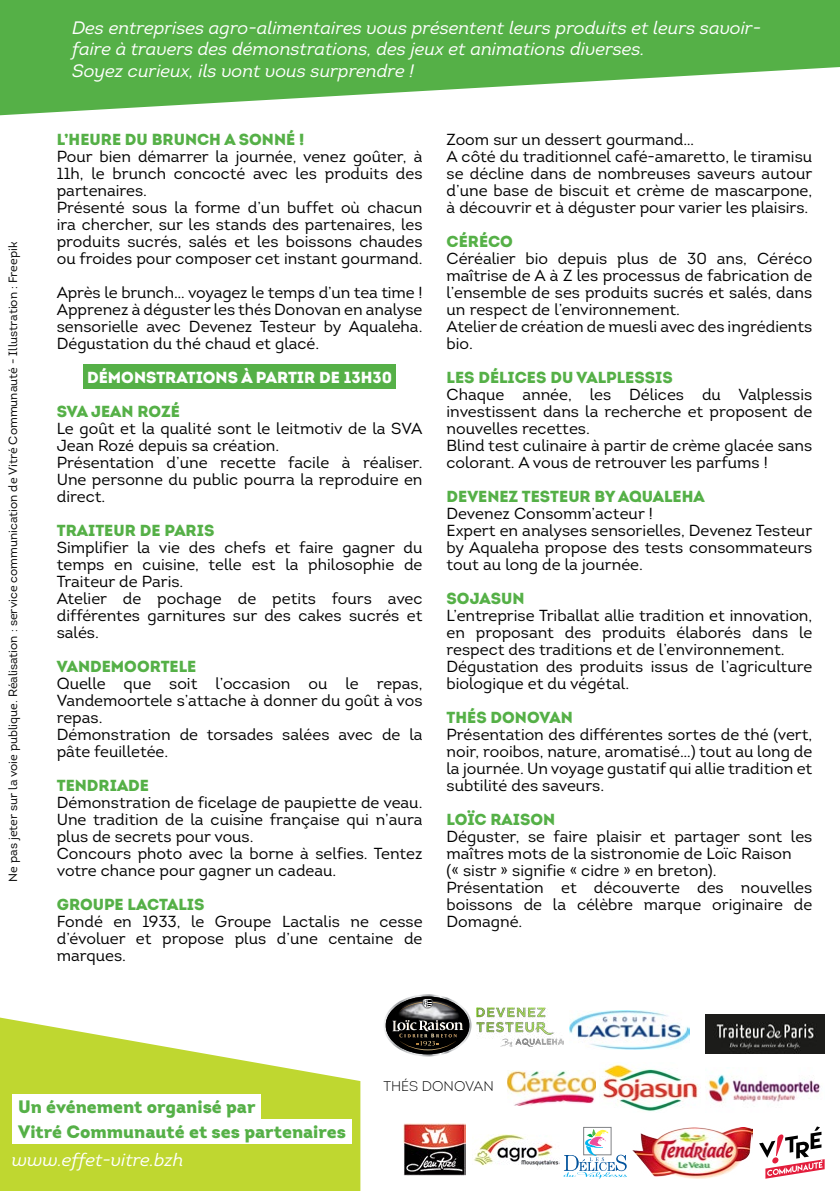
<style>
.page{position:relative;width:840px;height:1191px;background:#fff}
.page>*{position:absolute;margin:0;border:0;box-sizing:border-box;transform-origin:0 0}
.t1{font:italic 18px/21.6px "Intro";color:#fff}
.t2{font:900 18px "Intro";color:#55b047}
.t3{font:16px/17px "Intro";color:#000}
.t4{font:900 16px "Intro";color:#55b047}
.t5{font:900 16px "Intro";color:#fff}
.t6{font:14px "Intro Light Caps";color:#000}
.t7{font:12px "Intro";color:#000}
</style>
<div class="page">
<div style="left:84px;top:364px;width:311px;height:25px;background:#55b047"></div>
<svg style="left:0;top:0;width:839px;height:115px;fill:#55b047"></svg>
<svg style="left:0;top:1017px;width:360px;height:174px;fill:#bfd730"></svg>
<div style="left:13px;top:1094px;width:248px;height:25px;background:#fff"></div>
<img style="left:569px;top:1010px;width:120px;height:39px">
<img style="left:600px;top:1064px;width:99px;height:47px">
<img style="left:403px;top:1123px;width:62px;height:53px">
<img style="left:632px;top:1127px;width:120px;height:51px">
<img style="left:706px;top:1074px;width:115px;height:29px">
<img style="left:507px;top:1070px;width:88px;height:35px">
<div style="left:583px;top:1127px;width:28px;height:28px;border:1px solid #808285"></div>
<svg style="left:563px;top:1129px;width:63px;height:49px"></svg>
<img style="left:705px;top:1014px;width:119px;height:39px">
<svg style="left:759px;top:1126px;width:65px;height:52px"></svg>
<img style="left:476px;top:1007px;width:87px;height:39px">
<svg style="left:384px;top:994px;width:87px;height:62px"></svg>
<div style="left:13px;top:1119px;width:338px;height:24px;background:#fff"></div>
<img style="left:473px;top:1134px;width:86px;height:32px">
<p class="t7" style="left:5px;top:881px;width:641px;rotate:-90deg">Ne pas jeter sur la voie publique. Réalisation : service communication de Vitré Communauté - Illustration : Freepik</p>
<p class="t1" style="left:72px;top:17px;width:690px">Des entreprises agro-alimentaires vous présentent leurs produits et leurs savoir&shy;faire à travers des démonstrations, des jeux et animations diverses.<br>Soyez curieux, ils vont vous surprendre !</p>
<p class="t4" style="left:57px;top:129px;width:249px">L’HEURE DU BRUNCH A SONNÉ !</p>
<p class="t3" style="left:57px;top:148px;width:367px">Pour bien démarrer la journée, venez goûter, à 11h, le brunch concocté avec les produits des partenaires.<br>Présenté sous la forme d’un buffet où chacun ira chercher, sur les stands des partenaires, les produits sucrés, salés et les boissons chaudes ou froides pour composer cet instant gourmand.</p>
<p class="t3" style="left:57px;top:284px;width:367px;text-align:justify">Après le brunch… voyagez le temps d’un tea time !<br>Apprenez à déguster les thés Donovan en analyse sensorielle avec Devenez Testeur by Aqualeha.<br>Dégustation du thé chaud et glacé.</p>
<p class="t5" style="left:87px;top:367px;width:306px">DÉMONSTRATIONS À PARTIR DE 13H30</p>
<p class="t4" style="left:57px;top:401px;width:125px">SVA JEAN ROZÉ</p>
<p class="t3" style="left:57px;top:420px;width:367px">Le goût et la qualité sont le leitmotiv de la SVA Jean Rozé depuis sa création.<br>Présentation d’une recette facile à réaliser.<br>Une personne du public pourra la reproduire en direct.</p>
<p class="t4" style="left:57px;top:520px;width:159px">TRAITEUR DE PARIS</p>
<p class="t3" style="left:57px;top:539px;width:367px">Simplifier la vie des chefs et faire gagner du temps en cuisine, telle est la philosophie de Traiteur de Paris.<br>Atelier de pochage de petits fours avec différentes garnitures sur des cakes sucrés et salés.</p>
<p class="t4" style="left:57px;top:656px;width:141px">VANDEMOORTELE</p>
<p class="t3" style="left:57px;top:675px;width:367px">Quelle que soit l’occasion ou le repas,<br>Vandemoortele s’attache à donner du goût à vos repas.<br>Démonstration de torsades salées avec de la pâte feuilletée.</p>
<p class="t4" style="left:57px;top:775px;width:94px">TENDRIADE</p>
<p class="t3" style="left:57px;top:794px;width:367px">Démonstration de ficelage de paupiette de veau.<br>Une tradition de la cuisine française qui n’aura plus de secrets pour vous.<br>Concours photo avec la borne à selfies. Tentez votre chance pour gagner un cadeau.</p>
<p class="t4" style="left:57px;top:894px;width:149px">GROUPE LACTALIS</p>
<p class="t3" style="left:57px;top:913px;width:367px;text-align:justify">Fondé en 1933, le Groupe Lactalis ne cesse d’évoluer et propose plus d’une centaine de marques.</p>
<p class="t3" style="left:446px;top:131px;width:367px">Zoom sur un dessert gourmand…<br>A côté du traditionnel café-amaretto, le tiramisu se décline dans de nombreuses saveurs autour d’une base de biscuit et crème de mascarpone, à découvrir et à déguster pour varier les plaisirs.</p>
<p class="t4" style="left:446px;top:231px;width:68px">CÉRÉCO</p>
<p class="t3" style="left:446px;top:250px;width:367px">Céréalier bio depuis plus de 30 ans, Céréco maîtrise de A à Z les processus de fabrication de l’ensemble de ses produits sucrés et salés, dans un respect de l’environnement.<br>Atelier de création de muesli avec des ingrédients bio.</p>
<p class="t4" style="left:446px;top:367px;width:228px">LES DÉLICES DU VALPLESSIS</p>
<p class="t3" style="left:446px;top:386px;width:367px">Chaque année, les Délices du Valplessis investissent dans la recherche et proposent de nouvelles recettes.<br>Blind test culinaire à partir de crème glacée sans colorant. A vous de retrouver les parfums !</p>
<p class="t4" style="left:446px;top:486px;width:259px">DEVENEZ TESTEUR BY AQUALEHA</p>
<p class="t3" style="left:446px;top:505px;width:367px">Devenez Consomm’acteur !<br>Expert en analyses sensorielles, Devenez Testeur by Aqualeha propose des tests consommateurs tout au long de la journée.</p>
<p class="t4" style="left:446px;top:588px;width:79px">SOJASUN</p>
<p class="t3" style="left:446px;top:607px;width:367px">L’entreprise Triballat allie tradition et innovation, en proposant des produits élaborés dans le respect des traditions et de l’environnement.<br>Dégustation des produits issus de l’agriculture biologique et du végétal.</p>
<p class="t4" style="left:446px;top:707px;width:128px">THÉS DONOVAN</p>
<p class="t3" style="left:446px;top:726px;width:367px;text-align:justify">Présentation des différentes sortes de thé (vert, noir, rooibos, nature, aromatisé…) tout au long de la journée. Un voyage gustatif qui allie tradition et subtilité des saveurs.</p>
<p class="t4" style="left:446px;top:809px;width:110px">LOÏC RAISON</p>
<p class="t3" style="left:446px;top:828px;width:367px">Déguster, se faire plaisir et partager sont les maîtres mots de la sistronomie de Loïc Raison<br>(« sistr » signifie « cidre » en breton).<br>Présentation et découverte des nouvelles boissons de la célèbre marque originaire de Domagné.</p>
<p class="t6" style="left:383px;top:1077px;width:112px">THÉS DONOVAN</p>
<p class="t2" style="left:18px;top:1095px;width:239px">Un événement organisé par</p>
<p class="t1" style="left:12px;top:1149px;width:173px">www.effet-vitre.bzh</p>
<p class="t2" style="left:18px;top:1120px;width:329px">Vitré Communauté et ses partenaires</p>
</div>
